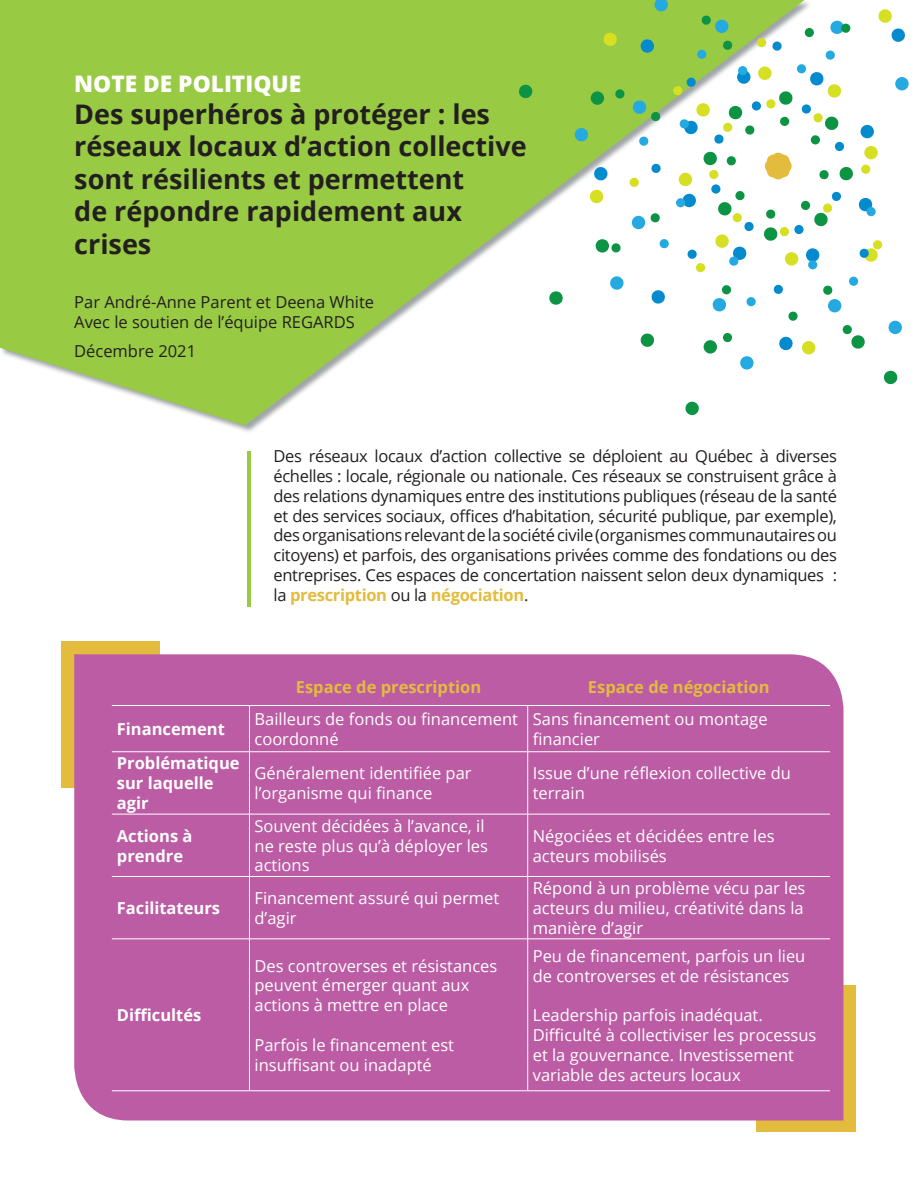
<style>
.page{position:relative;width:918px;height:1188px;background:#fff}
.page>*{position:absolute;margin:0;border:0;box-sizing:border-box;transform-origin:0 0}
.t1{font:700 27px/32.4px "Open Sans";color:#231f20}
.t2{font:800 22.8px "Open Sans";color:#fff}
.t3{font:16.5px/19.8px "Open Sans";color:#fff}
.t4{font:16.5px/19.8px "Open Sans";color:#231f20}
.t5{font:700 16.5px/19.8px "Open Sans";color:#fff}
.t6{font:700 16.5px "Open Sans";color:#e3bc3d}
.s1{font-weight:700;color:#e3bc3d}
</style>
<div class="page">
<div style="left:62px;top:641px;width:98px;height:147px;background:#e3bc3d"></div>
<div style="left:756px;top:986px;width:99px;height:146px;background:#e3bc3d"></div>
<svg style="left:0;top:0;width:574px;height:426px;fill:#98ca43"></svg>
<hr style="left:247px;top:451px;width:4px;height:156px;background:#98ca43">
<svg style="left:895px;top:77px;width:14px;height:13px"></svg>
<svg style="left:518px;top:84px;width:15px;height:15px"></svg>
<svg style="left:548px;top:290px;width:16px;height:16px"></svg>
<svg style="left:685px;top:401px;width:14px;height:15px"></svg>
<svg style="left:574px;top:0;width:332px;height:385px"></svg>
<div style="left:74px;top:654px;width:769px;height:467px;background:#bc5ca4"></div>
<hr style="left:112px;top:705px;width:137px;height:1px;background:#fff">
<hr style="left:249px;top:705px;width:279px;height:1px;background:#fff">
<hr style="left:249px;top:706px;width:1px;height:45px;background:#fff">
<hr style="left:528px;top:705px;width:302px;height:1px;background:#fff">
<hr style="left:527px;top:706px;width:1px;height:45px;background:#fff">
<hr style="left:112px;top:751px;width:137px;height:1px;background:#fff">
<hr style="left:249px;top:751px;width:279px;height:1px;background:#fff">
<hr style="left:249px;top:752px;width:1px;height:62px;background:#fff">
<hr style="left:528px;top:751px;width:302px;height:1px;background:#fff">
<hr style="left:527px;top:752px;width:1px;height:62px;background:#fff">
<hr style="left:112px;top:814px;width:137px;height:1px;background:#fff">
<hr style="left:249px;top:814px;width:279px;height:1px;background:#fff">
<hr style="left:249px;top:814px;width:1px;height:62px;background:#fff">
<hr style="left:528px;top:814px;width:302px;height:1px;background:#fff">
<hr style="left:527px;top:814px;width:1px;height:62px;background:#fff">
<hr style="left:112px;top:876px;width:137px;height:1px;background:#fff">
<hr style="left:249px;top:876px;width:279px;height:1px;background:#fff">
<hr style="left:249px;top:877px;width:1px;height:62px;background:#fff">
<hr style="left:528px;top:876px;width:302px;height:1px;background:#fff">
<hr style="left:527px;top:877px;width:1px;height:62px;background:#fff">
<hr style="left:112px;top:939px;width:137px;height:1px;background:#fff">
<hr style="left:249px;top:939px;width:279px;height:1px;background:#fff">
<hr style="left:249px;top:939px;width:1px;height:151px;background:#fff">
<hr style="left:528px;top:939px;width:302px;height:1px;background:#fff">
<hr style="left:527px;top:939px;width:1px;height:151px;background:#fff">
<hr style="left:112px;top:1090px;width:137px;height:1px;background:#fff">
<hr style="left:249px;top:1090px;width:279px;height:1px;background:#fff">
<hr style="left:528px;top:1090px;width:302px;height:1px;background:#fff">
<h2 class="t2" style="left:74px;top:66px;width:228px">NOTE DE POLITIQUE</h2>
<h1 class="t1" style="left:74px;top:97px;width:454px">Des superhéros à protéger : les réseaux locaux d’action collective sont résilients et permettent<br>de répondre rapidement aux crises</h1>
<p class="t4" style="left:74px;top:292px;width:301px">Par André-Anne Parent et Deena White<br>Avec le soutien de l’équipe REGARDS</p>
<p class="t4" style="left:74px;top:340px;width:123px">Décembre 2021</p>
<p class="t4" style="left:274px;top:446px;width:565px;text-align:justify">Des réseaux locaux d’action collective se déploient au Québec à diverses échelles : locale, régionale ou nationale. Ces réseaux se construisent grâce à des relations dynamiques entre des institutions publiques (réseau de la santé et des services sociaux, offices d’habitation, sécurité publique, par exemple), des organisations relevant de la société civile (organismes communautaires ou citoyens) et parfois, des organisations privées comme des fondations ou des entreprises. Ces espaces de concertation naissent selon deux dynamiques : la <span class="s1">prescription</span> ou la <span class="s1">négociation</span>.</p>
<p class="t6" style="left:296px;top:675px;width:187px">Espace de prescription</p>
<p class="t6" style="left:588px;top:675px;width:183px">Espace de négociation</p>
<p class="t5" style="left:117px;top:719px;width:109px">Financement</p>
<p class="t3" style="left:255px;top:709px;width:265px">Bailleurs de fonds ou financement coordonné</p>
<p class="t3" style="left:533px;top:709px;width:236px">Sans financement ou montage financier</p>
<p class="t5" style="left:117px;top:753px;width:124px">Problématique sur laquelle agir</p>
<p class="t3" style="left:255px;top:763px;width:219px">Généralement identifiée par l’organisme qui finance</p>
<p class="t3" style="left:533px;top:763px;width:260px">Issue d’une réflexion collective du terrain</p>
<p class="t5" style="left:117px;top:825px;width:77px">Actions à prendre</p>
<p class="t3" style="left:255px;top:816px;width:235px">Souvent décidées à l’avance, il ne reste plus qu’à déployer les actions</p>
<p class="t3" style="left:533px;top:825px;width:243px">Négociées et décidées entre les acteurs mobilisés</p>
<p class="t5" style="left:117px;top:898px;width:105px">Facilitateurs</p>
<p class="t3" style="left:255px;top:888px;width:246px">Financement assuré qui permet d’agir</p>
<p class="t3" style="left:533px;top:878px;width:274px;text-align:justify">Répond à un problème vécu par les acteurs du milieu, créativité dans la manière d’agir</p>
<p class="t5" style="left:117px;top:1005px;width:86px">Difficultés</p>
<p class="t3" style="left:255px;top:955px;width:244px">Des controverses et résistances peuvent émerger quant aux actions à mettre en place</p>
<p class="t3" style="left:255px;top:1035px;width:201px">Parfois le financement est insuffisant ou inadapté</p>
<p class="t3" style="left:533px;top:945px;width:274px">Peu de financement, parfois un lieu de controverses et de résistances</p>
<p class="t3" style="left:533px;top:1005px;width:285px">Leadership parfois inadéquat.<br>Difficulté à collectiviser les processus et la gouvernance. Investissement variable des acteurs locaux</p>
</div>
